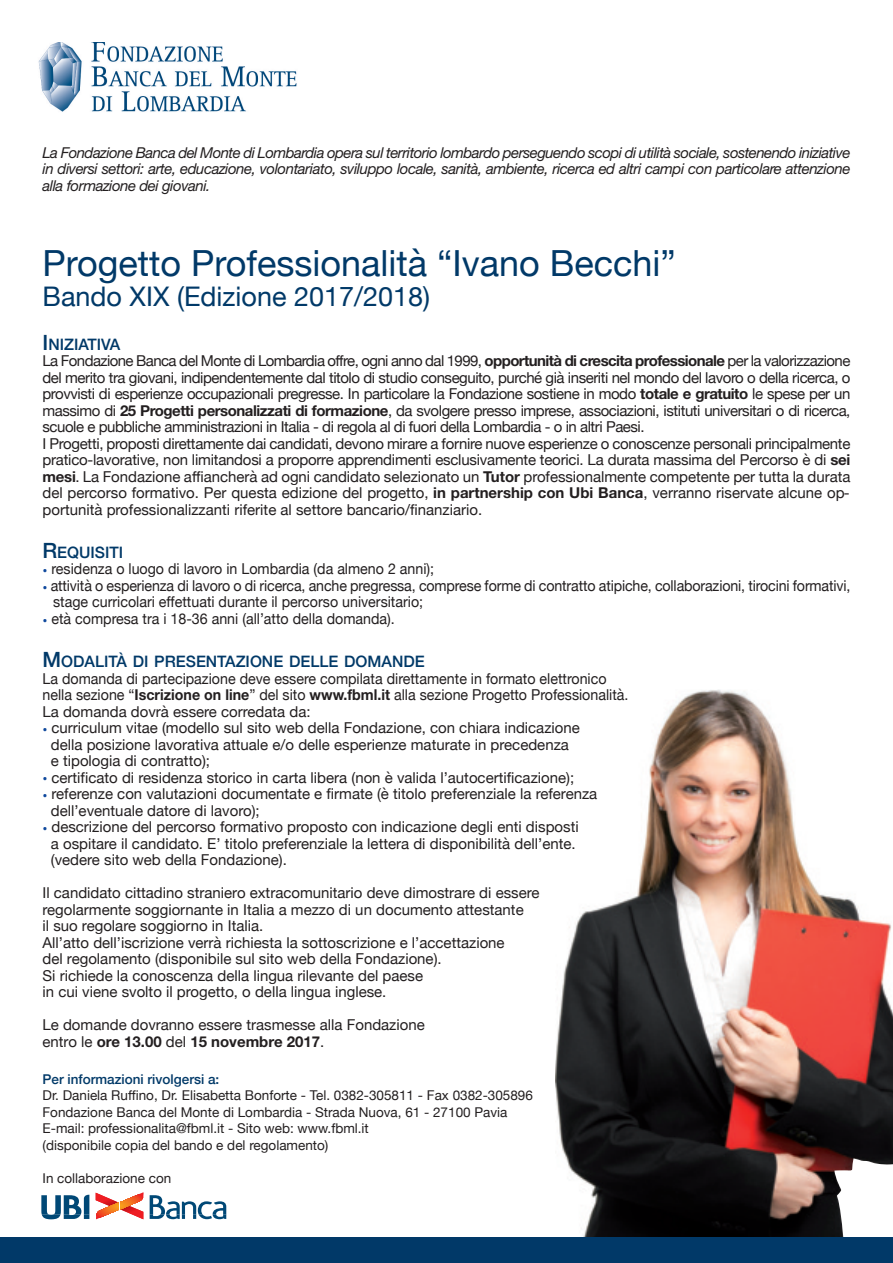
<style>
.page{position:relative;width:893px;height:1263px;background:#fff}
.page>*{position:absolute;margin:0;border:0;box-sizing:border-box;transform-origin:0 0}
.t1{font:36px "Helvetica Neue";color:#013968}
.t2{font:27px "Helvetica Neue";color:#013968}
.t3{font:500 15.75px "Helvetica Neue";color:#013968}
.t4{font:15px/16.5px "Helvetica Neue";letter-spacing:-.02em;color:#231f20}
.t5{font:15px/16.5px "Helvetica Neue";color:#231f20}
.t6{font:15px/16.5px "Helvetica Neue";color:#231f20;scale:.95 1}
.t7{font:italic 15px/16.5px "Helvetica Neue";letter-spacing:-.03em;color:#231f20;text-align:justify}
.t8{font:13.5px/16.5px "Helvetica Neue";color:#231f20}
.t9{font:500 13.5px "Helvetica Neue";color:#013968}
.s1{font-size:21px}
.s2{font-weight:700}
.s3{color:#0f499d}
</style>
<div class="page">
<img style="left:555px;top:690px;width:338px;height:547px">
<img style="left:38px;top:43px;width:259px;height:69px">
<div style="left:0;top:1237px;width:893px;height:25px;background:#013968"></div>
<svg style="left:41px;top:1192px;width:185px;height:27px"></svg>
<p class="t7" style="left:43px;top:145px;width:809px">La Fondazione Banca del Monte di Lombardia opera sul territorio lombardo perseguendo scopi di utilità sociale, sostenendo iniziative in diversi settori: arte, educazione, volontariato, sviluppo locale, sanità, ambiente, ricerca ed altri campi con particolare attenzione alla formazione dei giovani.</p>
<h1 class="t1" style="left:43px;top:242px;width:635px">Progetto Professionalità “Ivano Becchi”</h1>
<h2 class="t2" style="left:43px;top:281px;width:389px">Bando XIX (Edizione 2017/2018)</h2>
<p class="t3" style="left:43px;top:334px;width:78px"><span class="s1">I</span>NIZIATIVA</p>
<p class="t4" style="left:43px;top:352px;width:809px">La Fondazione Banca del Monte di Lombardia offre, ogni anno dal 1999, <span class="s2">opportunità di crescita professionale</span> per la valorizzazione del merito tra giovani, indipendentemente dal titolo di studio conseguito, purché già inseriti nel mondo del lavoro o della ricerca, o provvisti di esperienze occupazionali pregresse. In particolare la Fondazione sostiene in modo <span class="s2">totale e gratuito</span> le spese per un massimo di <span class="s2">25 Progetti personalizzati di formazione</span>, da svolgere presso imprese, associazioni, istituti universitari o di ricerca, scuole e pubbliche amministrazioni in Italia - di regola al di fuori della Lombardia - o in altri Paesi.<br>I Progetti, proposti direttamente dai candidati, devono mirare a fornire nuove esperienze o conoscenze personali principalmente pratico-lavorative, non limitandosi a proporre apprendimenti esclusivamente teorici. La durata massima del Percorso è di <span class="s2">sei mesi</span>. La Fondazione affiancherà ad ogni candidato selezionato un <span class="s2">Tutor</span> professionalmente competente per tutta la durata del percorso formativo. Per questa edizione del progetto, <span class="s2">in partnership con Ubi Banca</span>, verranno riservate alcune op&shy;portunità professionalizzanti riferite al settore bancario/finanziario.</p>
<p class="t3" style="left:43px;top:543px;width:82px"><span class="s1">R</span>EQUISITI</p>
<p class="t6" style="left:43px;top:561px;width:414px"><span class="s3">•</span> residenza o luogo di lavoro in Lombardia (da almeno 2 anni);</p>
<p class="t6" style="left:53px;top:577px;width:841px;text-indent:-11px"><span class="s3">•</span> attività o esperienza di lavoro o di ricerca, anche pregressa, comprese forme di contratto atipiche, collaborazioni, tirocini formativi, stage curricolari effettuati durante il percorso universitario;</p>
<p class="t6" style="left:43px;top:610px;width:372px"><span class="s3">•</span> età compresa tra i 18-36 anni (all’atto della domanda).</p>
<p class="t3" style="left:43px;top:652px;width:384px"><span class="s1">M</span>ODALITÀ DI PRESENTAZIONE DELLE DOMANDE</p>
<p class="t6" style="left:43px;top:670px;width:618px">La domanda di partecipazione deve essere compilata direttamente in formato elettronico nella sezione “<span class="s2">Iscrizione on line</span>” del sito <span class="s2">www.fbml.it</span> alla sezione Progetto Professionalità.<br>La domanda dovrà essere corredata da:</p>
<p class="t5" style="left:51px;top:719px;width:530px;text-indent:-8px"><span class="s3">•</span> curriculum vitae (modello sul sito web della Fondazione, con chiara indicazione della posizione lavorativa attuale e/o delle esperienze maturate in precedenza e tipologia di contratto);</p>
<p class="t5" style="left:43px;top:769px;width:533px"><span class="s3">•</span> certificato di residenza storico in carta libera (non è valida l’autocertificazione);</p>
<p class="t5" style="left:51px;top:785px;width:548px;text-indent:-8px"><span class="s3">•</span> referenze con valutazioni documentate e firmate (è titolo preferenziale la referenza dell’eventuale datore di lavoro);</p>
<p class="t5" style="left:51px;top:818px;width:529px;text-indent:-8px"><span class="s3">•</span> descrizione del percorso formativo proposto con indicazione degli enti disposti a ospitare il candidato. E’ titolo preferenziale la lettera di disponibilità dell’ente. (vedere sito web della Fondazione).</p>
<p class="t5" style="left:43px;top:884px;width:499px">Il candidato cittadino straniero extracomunitario deve dimostrare di essere regolarmente soggiornante in Italia a mezzo di un documento attestante<br>il suo regolare soggiorno in Italia.<br>All’atto dell’iscrizione verrà richiesta la sottoscrizione e l’accettazione<br>del regolamento (disponibile sul sito web della Fondazione).<br>Si richiede la conoscenza della lingua rilevante del paese<br>in cui viene svolto il progetto, o della lingua inglese.</p>
<p class="t5" style="left:43px;top:1016px;width:384px">Le domande dovranno essere trasmesse alla Fondazione entro le <span class="s2">ore 13.00</span> del <span class="s2">15 novembre 2017</span>.</p>
<p class="t9" style="left:43px;top:1071px;width:178px">PER INFORMAZIONI RIVOLGERSI A:</p>
<p class="t8" style="left:43px;top:1087px;width:492px">Dr. Daniela Ruffino, Dr. Elisabetta Bonforte - Tel. 0382-305811 - Fax 0382-305896<br>Fondazione Banca del Monte di Lombardia - Strada Nuova, 61 - 27100 Pavia E-mail: professionalita@fbml.it - Sito web: www.fbml.it<br>(disponibile copia del bando e del regolamento)</p>
<p class="t8" style="left:43px;top:1170px;width:130px">In collaborazione con</p>
</div>
